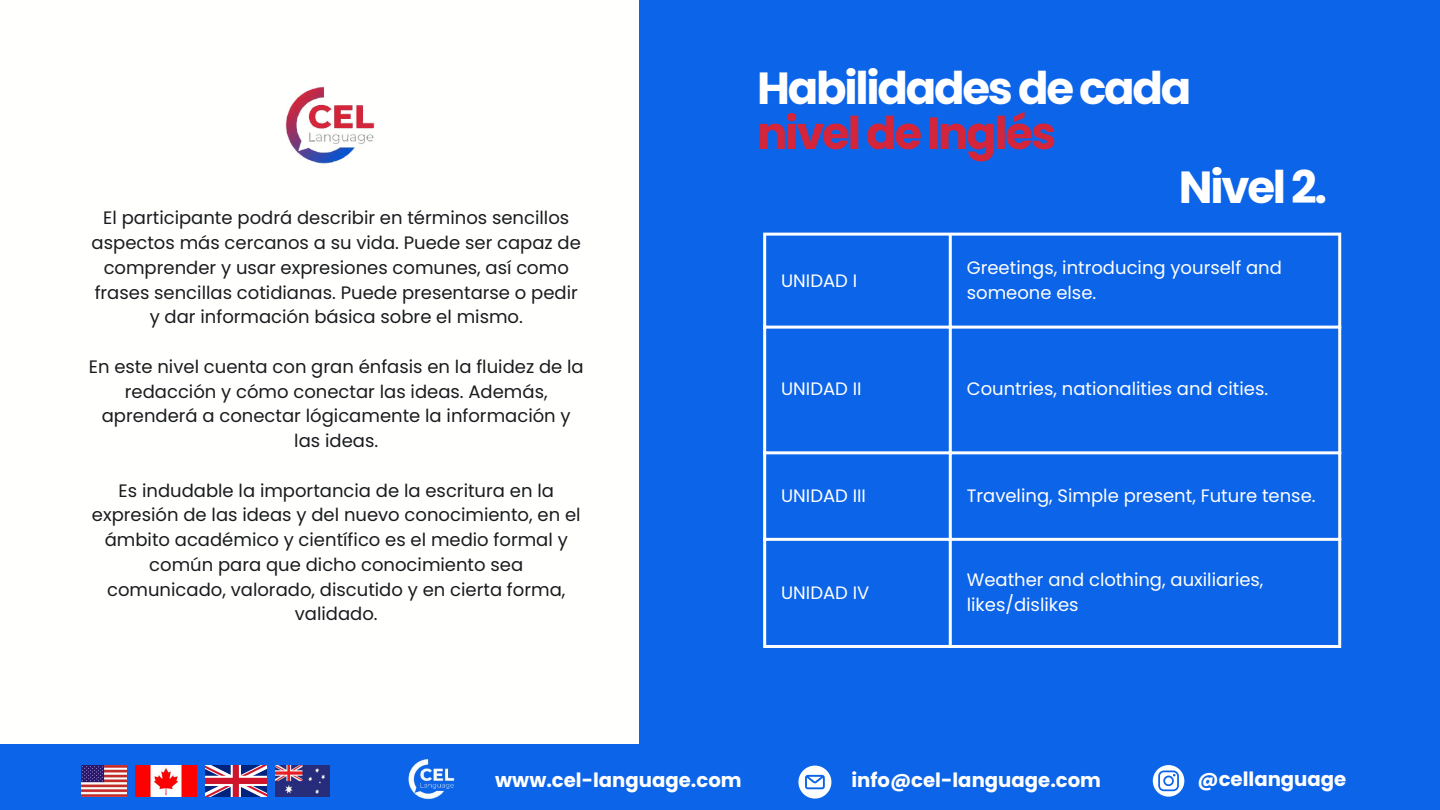
<style>
.page{position:relative;width:1440px;height:810px;background:#fff}
.page>*{position:absolute;margin:0;border:0;box-sizing:border-box;transform-origin:0 0}
.t1{font:700 45px "Poppins";letter-spacing:-.05em;color:#fff}
.t2{font:700 45px "Poppins";letter-spacing:-.05em;color:#d5253a}
.t3{font:700 19.7px "Poppins";color:#fff}
.t4{font:18px/24.8px "Poppins";color:#1a1b1e;text-align:center}
.t5{font:18px/24.8px "Poppins";color:#fff}
</style>
<div class="page">
<div style="left:639px;top:0;width:801px;height:810px;background:#0c64e8"></div>
<hr style="left:763px;top:236px;width:3px;height:409px;background:#fff">
<hr style="left:949px;top:236px;width:3px;height:409px;background:#fff">
<hr style="left:1338px;top:236px;width:3px;height:409px;background:#fff">
<hr style="left:763px;top:233px;width:578px;height:3px;background:#fff">
<hr style="left:763px;top:326px;width:578px;height:3px;background:#fff">
<hr style="left:763px;top:451px;width:578px;height:3px;background:#fff">
<hr style="left:763px;top:538px;width:578px;height:3px;background:#fff">
<hr style="left:763px;top:645px;width:578px;height:3px;background:#fff">
<img style="left:285px;top:86px;width:90px;height:78px">
<div style="left:0;top:744px;width:1440px;height:66px;background:#0c64e8"></div>
<img style="left:408px;top:759px;width:47px;height:41px">
<svg style="left:1153px;top:765px;width:31px;height:32px"></svg>
<svg style="left:798px;top:766px;width:33px;height:33px"></svg>
<img style="left:135px;top:766px;width:62px;height:30px">
<img style="left:81px;top:766px;width:46px;height:30px">
<svg style="left:205px;top:766px;width:62px;height:30px"></svg>
<svg style="left:205px;top:776px;width:62px;height:10px"></svg>
<svg style="left:231px;top:766px;width:10px;height:30px"></svg>
<div style="left:205px;top:778px;width:62px;height:6px;background:#cf142b"></div>
<div style="left:233px;top:766px;width:6px;height:30px;background:#cf142b"></div>
<img style="left:275px;top:766px;width:55px;height:30px">
<h1 class="t1" style="left:757px;top:57px;width:436px">Habilidades de cada</h1>
<h1 class="t2" style="left:757px;top:102px;width:300px">nivel de Inglés</h1>
<p class="t4" style="left:92px;top:206px;width:491px">El participante podrá describir en términos sencillos aspectos más cercanos a su vida. Puede ser capaz de comprender y usar expresiones comunes, así como frases sencillas cotidianas. Puede presentarse o pedir y dar información básica sobre el mismo.</p>
<p class="t4" style="left:89px;top:354px;width:496px">En este nivel cuenta con gran énfasis en la fluidez de la redacción y cómo conectar las ideas. Además, aprenderá a conectar lógicamente la información y las ideas.</p>
<p class="t4" style="left:92px;top:478px;width:490px">Es indudable la importancia de la escritura en la expresión de las ideas y del nuevo conocimiento, en el ámbito académico y científico es el medio formal y común para que dicho conocimiento sea comunicado, valorado, discutido y en cierta forma, validado.</p>
<p class="t5" style="left:781px;top:268px;width:78px">UNIDAD I</p>
<h1 class="t1" style="left:1179px;top:156px;width:150px">Nivel 2.</h1>
<p class="t5" style="left:967px;top:255px;width:317px">Greetings, introducing yourself and someone else.</p>
<p class="t5" style="left:781px;top:377px;width:82px">UNIDAD II</p>
<p class="t5" style="left:967px;top:377px;width:303px">Countries, nationalities and cities.</p>
<p class="t5" style="left:781px;top:483px;width:86px">UNIDAD III</p>
<p class="t5" style="left:967px;top:483px;width:350px">Traveling, Simple present, Future tense.</p>
<p class="t5" style="left:781px;top:580px;width:90px">UNIDAD IV</p>
<p class="t5" style="left:967px;top:567px;width:298px">Weather and clothing, auxiliaries, likes/dislikes</p>
<p class="t3" style="left:495px;top:766px;width:248px">www.cel-language.com</p>
<p class="t3" style="left:851px;top:766px;width:251px">info@cel-language.com</p>
<p class="t3" style="left:1198px;top:766px;width:150px">@cellanguage</p>
</div>
